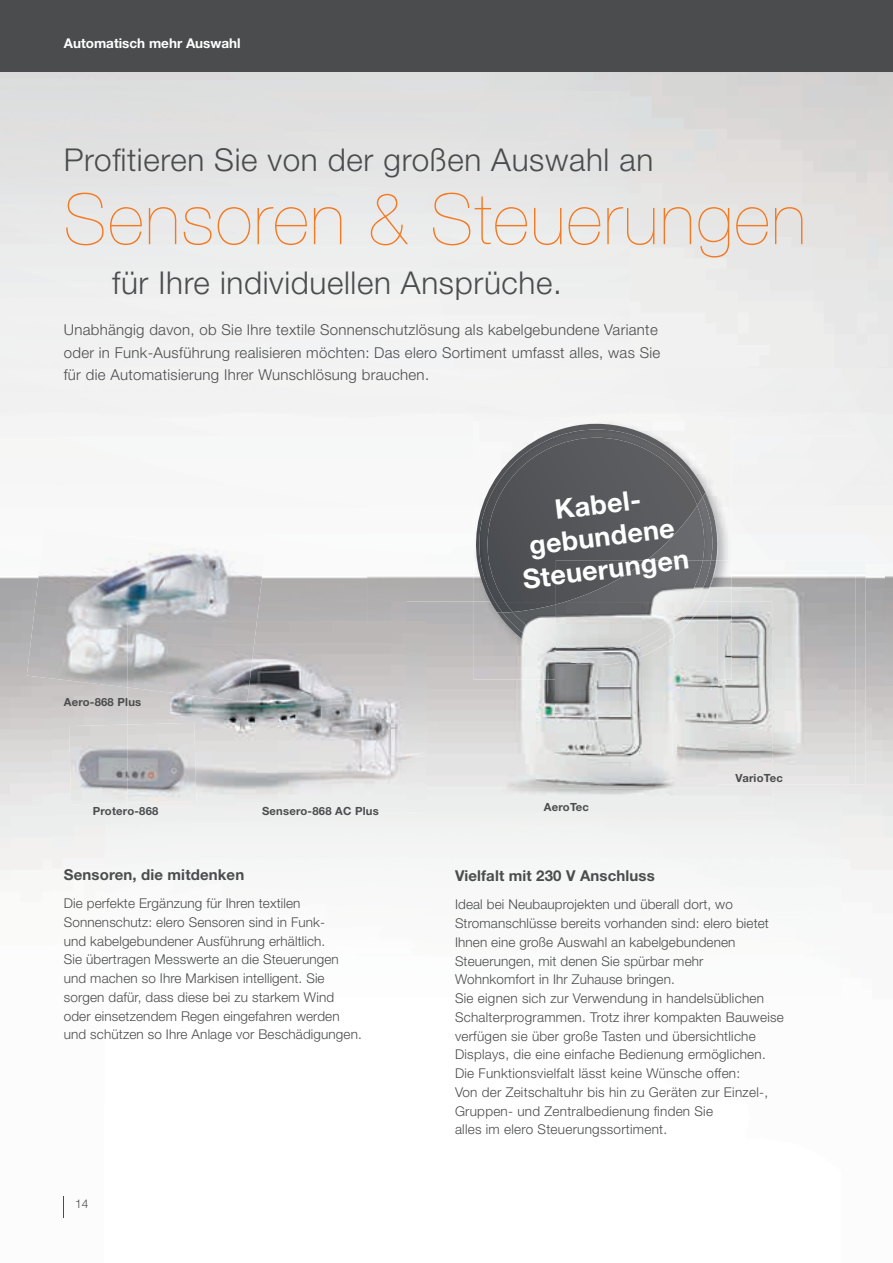
<style>
.page{position:relative;width:893px;height:1263px;background:#fff}
.page>*{position:absolute;margin:0;border:0;box-sizing:border-box;transform-origin:0 0}
.t1{font:200 70.5px "Helvetica Neue LT";letter-spacing:.02em;color:#f47921}
.t2{font:300 31.5px "Helvetica Neue LT Pro";letter-spacing:.02em;color:#4b4c4d}
.t3{font:700 27px/32.4px "Helvetica Neue LT Pro";color:#fff;text-align:center}
.t4{font:300 15px/22.5px "Helvetica Neue LT Pro";letter-spacing:.02em;color:#4b4c4d}
.t5{font:700 15px "Helvetica Neue LT Pro";letter-spacing:.01em;color:#4b4c4d}
.t6{font:300 13.5px/18.8px "Helvetica Neue LT Pro";letter-spacing:.01em;color:#4b4c4d}
.t7{font:700 13.5px "Helvetica Neue LT Pro";color:#fff}
.t8{font:300 12px "Helvetica Neue LT Pro";color:#4b4c4d}
.t9{font:700 11.25px "Helvetica Neue LT Pro";letter-spacing:.02em;color:#4b4c4d}
</style>
<div class="page">
<img style="left:0;top:71px;width:630px;height:244px">
<img style="left:630px;top:71px;width:263px;height:402px">
<img style="left:52px;top:687px;width:53px;height:531px">
<img style="left:105px;top:687px;width:23px;height:36px">
<div style="left:0;top:0;width:893px;height:71px;background:#4b4c4d"></div>
<img style="left:459px;top:421px;width:273px;height:139px">
<svg style="left:459px;top:424px;width:255px;height:179px"></svg>
<img style="left:476px;top:429px;width:227px;height:174px">
<svg style="left:646px;top:493px;width:72px;height:67px;background:#67686b"></svg>
<img style="left:697px;top:497px;width:16px;height:63px">
<img style="left:856px;top:560px;width:10px;height:224px">
<img style="left:732px;top:560px;width:124px;height:224px">
<img style="left:718px;top:601px;width:54px;height:183px">
<img style="left:716px;top:560px;width:16px;height:119px">
<img style="left:556px;top:560px;width:5px;height:43px">
<img style="left:716px;top:560px;width:1px;height:41px">
<img style="left:561px;top:560px;width:155px;height:43px">
<img style="left:685px;top:560px;width:26px;height:43px">
<img style="left:392px;top:603px;width:326px;height:186px">
<img style="left:473px;top:603px;width:83px;height:76px">
<img style="left:491px;top:603px;width:6px;height:55px">
<img style="left:497px;top:603px;width:59px;height:55px">
<img style="left:503px;top:612px;width:53px;height:39px">
<img style="left:556px;top:603px;width:162px;height:181px">
<img style="left:556px;top:603px;width:146px;height:62px">
<img style="left:128px;top:622px;width:298px;height:186px">
<img style="left:128px;top:644px;width:279px;height:159px">
<img style="left:27px;top:529px;width:238px;height:158px">
<img style="left:128px;top:622px;width:129px;height:65px">
<img style="left:128px;top:644px;width:126px;height:58px">
<img style="left:69px;top:723px;width:127px;height:81px">
<svg style="left:63px;top:1196px;width:1px;height:21px"></svg>
<p class="t7" style="left:64px;top:35px;width:178px">Automatisch mehr Auswahl</p>
<h2 class="t2" style="left:64px;top:140px;width:591px">Profitieren Sie von der großen Auswahl an</h2>
<h1 class="t1" style="left:64px;top:179px;width:744px">Sensoren &amp; Steuerungen</h1>
<h2 class="t2" style="left:112px;top:263px;width:451px">für Ihre individuellen Ansprüche.</h2>
<p class="t4" style="left:64px;top:318px;width:598px">Unabhängig davon, ob Sie Ihre textile Sonnenschutzlösung als kabelgebundene Variante oder in Funk-Ausführung realisieren möchten: Das elero Sortiment umfasst alles, was Sie für die Automatisierung Ihrer Wunschlösung brauchen.</p>
<p class="t9" style="left:64px;top:695px;width:79px">Aero-868 Plus</p>
<p class="t9" style="left:93px;top:804px;width:67px">Protero-868</p>
<p class="t9" style="left:262px;top:804px;width:118px">Sensero-868 AC Plus</p>
<p class="t5" style="left:64px;top:865px;width:182px">Sensoren, die mitdenken</p>
<p class="t6" style="left:64px;top:893px;width:300px">Die perfekte Ergänzung für Ihren textilen Sonnenschutz: elero Sensoren sind in Funk-<br>und kabelgebundener Ausführung erhältlich.<br>Sie übertragen Messwerte an die Steuerungen und machen so Ihre Markisen intelligent. Sie sorgen dafür, dass diese bei zu starkem Wind oder einsetzendem Regen eingefahren werden und schützen so Ihre Anlage vor Beschädigungen.</p>
<p class="t8" style="left:75px;top:1196px;width:15px">14</p>
<h3 class="t3" style="left:513px;top:498px;width:169px;rotate:-7deg">Kabel&shy;gebundene<br>Steuerungen</h3>
<p class="t9" style="left:544px;top:800px;width:47px">AeroTec</p>
<p class="t9" style="left:736px;top:771px;width:49px">VarioTec</p>
<p class="t5" style="left:455px;top:866px;width:201px">Vielfalt mit 230 V Anschluss</p>
<p class="t6" style="left:455px;top:895px;width:330px">Ideal bei Neubauprojekten und überall dort, wo Stromanschlüsse bereits vorhanden sind: elero bietet Ihnen eine große Auswahl an kabelgebundenen Steuerungen, mit denen Sie spürbar mehr Wohnkomfort in Ihr Zuhause bringen.<br>Sie eignen sich zur Verwendung in handelsüblichen Schalterprogrammen. Trotz ihrer kompakten Bauweise verfügen sie über große Tasten und übersichtliche Displays, die eine einfache Bedienung ermöglichen.<br>Die Funktionsvielfalt lässt keine Wünsche offen:<br>Von der Zeitschaltuhr bis hin zu Geräten zur Einzel-, Gruppen- und Zentralbedienung finden Sie<br>alles im elero Steuerungssortiment.</p>
</div>
